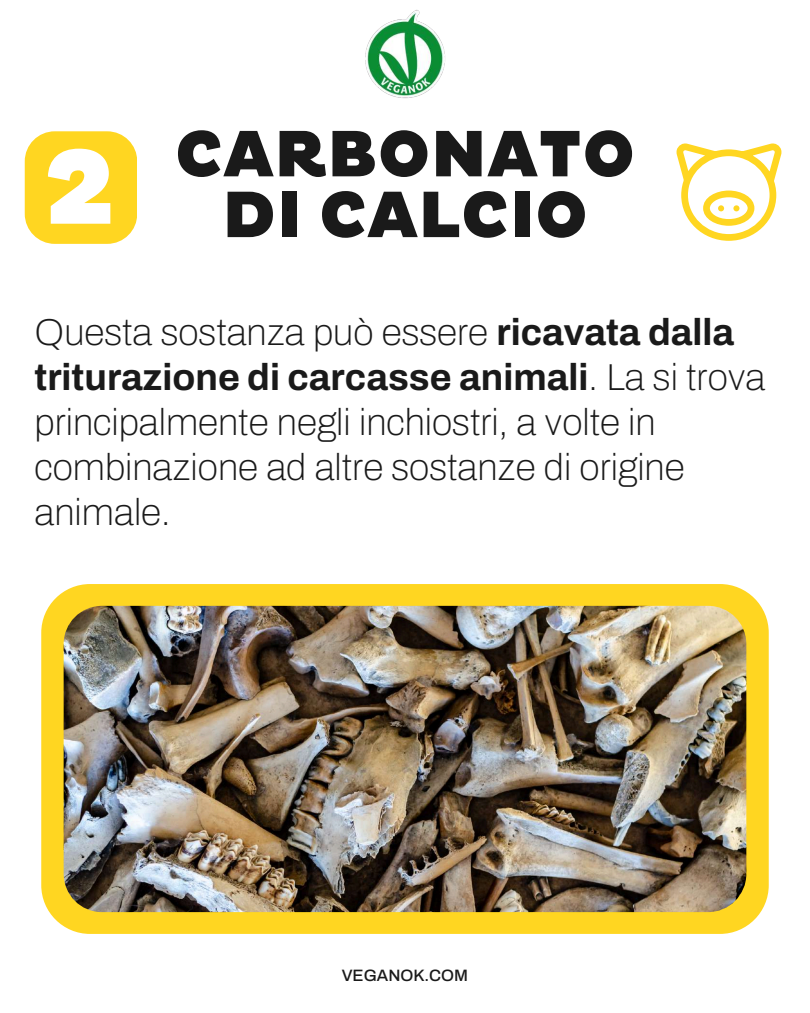
<style>
.page{position:relative;width:810px;height:1013px;background:#fff}
.page>*{position:absolute;margin:0;border:0;box-sizing:border-box;transform-origin:0 0}
.t1{font:900 66.8px/60.8px "Pluto";color:#1a1a1a}
.t2{font:100 37.5px/45px "Archivo";color:#1a1a1a}
.t3{font:500 16.5px "Archivo";color:#1a1a1a}
.s1{font-weight:700}
</style>
<div class="page">
<div style="left:25px;top:131px;width:112px;height:113px;background:#ffd621;border-radius:30px"></div>
<svg style="left:676px;top:143px;width:106px;height:98px"></svg>
<img style="left:365px;top:10px;width:80px;height:89px">
<svg style="left:41px;top:584px;width:728px;height:349px;background:#fdd72b"></svg>
<img style="left:64px;top:606px;width:682px;height:306px;border-radius:38px">
<h1 class="t1" style="left:43px;top:126px;width:594px;text-indent:132px">CARBONATO<br><sup>2</sup> DI CALCIO</h1>
<p class="t2" style="left:35px;top:310px;width:732px">Questa sostanza può essere <span class="s1">ricavata dalla triturazione di carcasse animali</span>. La si trova principalmente negli inchiostri, a volte in combinazione ad altre sostanze di origine animale.</p>
<p class="t3" style="left:342px;top:966px;width:128px">VEGANOK.COM</p>
</div>
